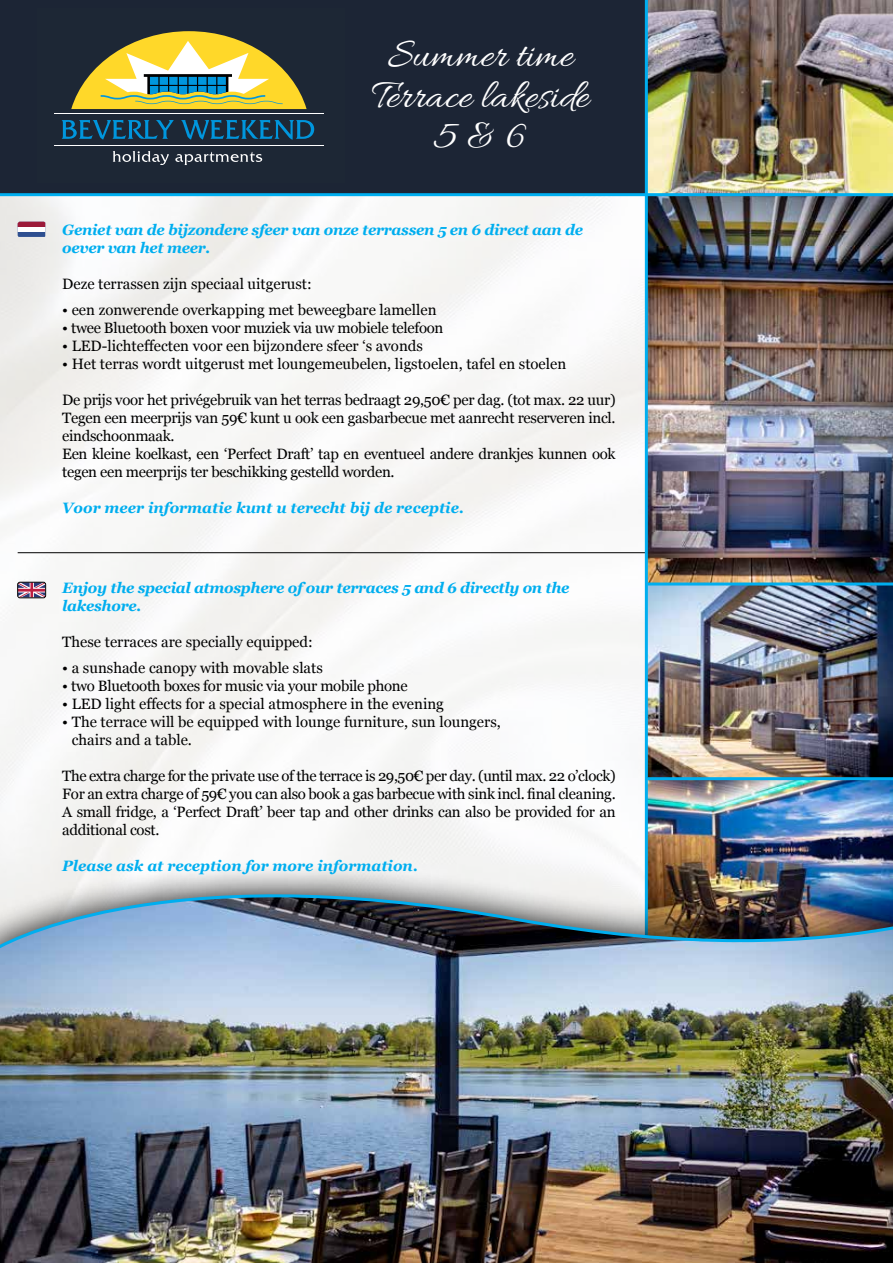
<style>
.page{position:relative;width:893px;height:1263px;background:#fff}
.page>*{position:absolute;margin:0;border:0;box-sizing:border-box;transform-origin:0 0}
.t1{font:42px/40.5px "Allura";color:#fff;text-align:center}
.t2{font:15px/18px "Georgia";letter-spacing:-.02em;color:#000}
.t3{font:15px/18px "Georgia";color:#000}
.t4{font:italic 700 15px/18px "Georgia";letter-spacing:-.02em;color:#00aeef}
.t5{font:italic 700 15px "Georgia";color:#00aeef}
</style>
<div class="page">
<div style="left:0;top:0;width:893px;height:195px;background:#1c2535"></div>
<img style="left:648px;top:0;width:245px;height:853px">
<hr style="left:0;top:193px;width:893px;height:3px;background:#00aeef">
<hr style="left:647px;top:582px;width:246px;height:3px;background:#00aeef">
<hr style="left:647px;top:777px;width:246px;height:3px;background:#00aeef">
<hr style="left:18px;top:552px;width:629px;height:1px;background:#000">
<hr style="left:645px;top:0;width:3px;height:963px;background:#00aeef">
<img style="left:0;top:853px;width:893px;height:410px">
<hr style="left:54px;top:145px;width:269px;height:1px;background:#fff">
<hr style="left:54px;top:113px;width:269px;height:1px;background:#fff">
<svg style="left:71px;top:31px;width:236px;height:78px"></svg>
<svg style="left:62px;top:120px;width:112px;height:20px"></svg>
<svg style="left:181px;top:120px;width:133px;height:20px"></svg>
<svg style="left:113px;top:151px;width:56px;height:14px"></svg>
<svg style="left:175px;top:152px;width:87px;height:13px"></svg>
<svg style="left:18px;top:232px;width:27px;height:5px"></svg>
<div style="left:18px;top:222px;width:27px;height:5px;background:#9c1a39"></div>
<svg style="left:19px;top:584px;width:25px;height:12px"></svg>
<div style="left:17px;top:582px;width:29px;height:16px;border:1px solid #000;border-radius:2px"></div>
<h1 class="t1" style="left:372px;top:37px;width:218px">Summer time<br>Terrace lakeside<br>5 &amp; 6</h1>
<p class="t4" style="left:62px;top:220px;width:522px">Geniet van de bijzondere sfeer van onze terrassen 5 en 6 direct aan de oever van het meer.</p>
<p class="t3" style="left:62px;top:275px;width:251px">Deze terrassen zijn speciaal uitgerust:</p>
<p class="t3" style="left:62px;top:300px;width:376px">• een zonwerende overkapping met beweegbare lamellen</p>
<p class="t2" style="left:62px;top:318px;width:383px">• twee Bluetooth boxen voor muziek via uw mobiele telefoon</p>
<p class="t3" style="left:62px;top:336px;width:362px">• LED-lichteffecten voor een bijzondere sfeer ‘s avonds</p>
<p class="t3" style="left:62px;top:354px;width:505px">• Het terras wordt uitgerust met loungemeubelen, ligstoelen, tafel en stoelen</p>
<p class="t2" style="left:62px;top:390px;width:555px">De prijs voor het privégebruik van het terras bedraagt 29,50€ per dag. (tot max. 22 uur)<br>Tegen een meerprijs van 59€ kunt u ook een gasbarbecue met aanrecht reserveren incl. eindschoonmaak.<br>Een kleine koelkast, een ‘Perfect Draft’ tap en eventueel andere drankjes kunnen ook tegen een meerprijs ter beschikking gestelld worden.</p>
<p class="t5" style="left:62px;top:497px;width:403px">Voor meer informatie kunt u terecht bij de receptie.</p>
<p class="t4" style="left:62px;top:578px;width:509px">Enjoy the special atmosphere of our terraces 5 and 6 directly on the lakeshore.</p>
<p class="t3" style="left:62px;top:632px;width:252px">These terraces are specially equipped:</p>
<p class="t3" style="left:62px;top:658px;width:262px">• a sunshade canopy with movable slats</p>
<p class="t2" style="left:62px;top:676px;width:347px">• two Bluetooth boxes for music via your mobile phone</p>
<p class="t3" style="left:62px;top:694px;width:383px">• LED light effects for a special atmosphere in the evening</p>
<p class="t3" style="left:72px;top:712px;width:431px;text-indent:-10px">• The terrace will be equipped with lounge furniture, sun loungers, chairs and a table.</p>
<p class="t2" style="left:62px;top:766px;width:555px;text-align:justify">The extra charge for the private use of the terrace is 29,50€ per day. (until max. 22 o’clock)<br>For an extra charge of 59€ you can also book a gas barbecue with sink incl. final cleaning.<br>A small fridge, a ‘Perfect Draft’ beer tap and other drinks can also be provided for an additional cost.</p>
<p class="t5" style="left:62px;top:854px;width:357px">Please ask at reception for more information.</p>
</div>
